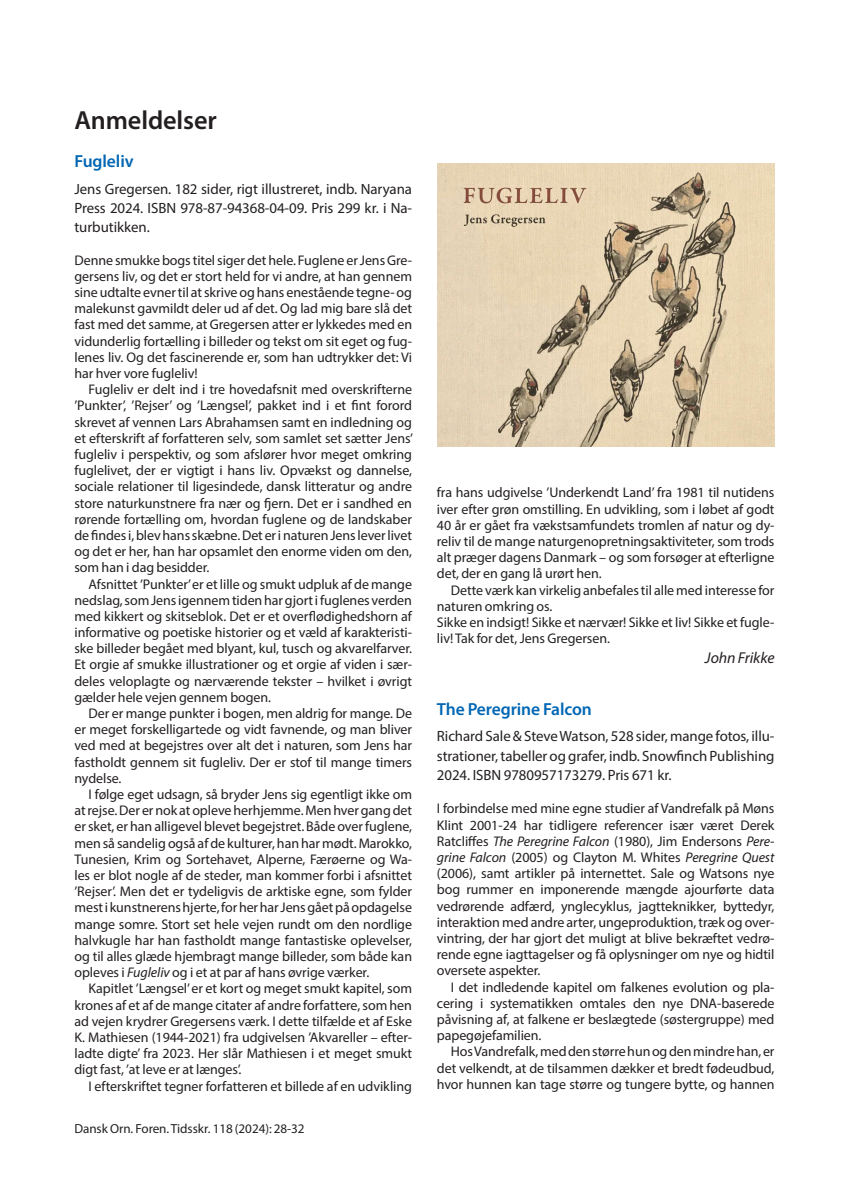
<style>
.page{position:relative;width:844px;height:1191px;background:#fff}
.page>*{position:absolute;margin:0;border:0;box-sizing:border-box;transform-origin:0 0}
.Rubrik_15_17_semibold{font:600 26.25px "Myriad Pro";letter-spacing:-.005em;color:#231f20}
.Mellemrubrik_10_11_semibold{font:600 17.5px "Myriad Pro";letter-spacing:-.005em;color:#0166b3}
.Petit_regular_8_9_25{font:italic 15.75px "Myriad Pro";letter-spacing:-.005em;color:#231f20}
.Mellemrubrik_10_11_semibold-2{font:14.88px/19.2px "Myriad Pro";letter-spacing:-.005em;color:#231f20;text-align:justify}
.Petit_reg_m_indryk{font:14px/16.1px "Myriad Pro";letter-spacing:-.005em;color:#231f20;text-align:justify}
.Petit_regular_8_9_25-2{font:14px/16.1px "Myriad Pro";letter-spacing:-.005em;color:#231f20;text-align:justify}
.Bund_7_5{font:13.12px "Myriad Pro";letter-spacing:-.005em;color:#231f20}
.s1{font-style:italic}
</style>
<div class="page">
<img style="left:437px;top:164px;width:337px;height:282px">
<p class="Rubrik_15_17_semibold" style="left:74px;top:103px;width:144px">Anmeldelser</p>
<p class="Mellemrubrik_10_11_semibold" style="left:74px;top:150px;width:61px">Fugleliv</p>
<p class="Mellemrubrik_10_11_semibold-2" style="left:74px;top:179px;width:339px">Jens Gregersen. 182 sider, rigt illustreret, indb. Naryana Press 2024. ISBN 978-87-94368-04-09. Pris 299 kr. i Na&shy;turbutikken.</p>
<p class="Petit_regular_8_9_25-2" style="left:74px;top:252px;width:339px">Denne smukke bogs titel siger det hele. Fuglene er Jens Gre&shy;gersens liv, og det er stort held for vi andre, at han gennem sine udtalte evner til at skrive og hans enestående tegne- og malekunst gavmildt deler ud af det. Og lad mig bare slå det fast med det samme, at Gregersen atter er lykkedes med en vidunderlig fortælling i billeder og tekst om sit eget og fug&shy;lenes liv. Og det fascinerende er, som han udtrykker det: Vi har hver vore fugleliv!</p>
<p class="Petit_reg_m_indryk" style="left:74px;top:381px;width:340px;text-indent:14px">Fugleliv er delt ind i tre hovedafsnit med overskrifterne ’Punkter’, ’Rejser’ og ’Længsel’, pakket ind i et fint forord skrevet af vennen Lars Abrahamsen samt en indledning og et efterskrift af forfatteren selv, som samlet set sætter Jens’ fugleliv i perspektiv, og som afslører hvor meget omkring fuglelivet, der er vigtigt i hans liv. Opvækst og dannelse, sociale relationer til ligesindede, dansk litteratur og andre store naturkunstnere fra nær og fjern. Det er i sandhed en rørende fortælling om, hvordan fuglene og de landskaber de findes i, blev hans skæbne. Det er i naturen Jens lever livet og det er her, han har opsamlet den enorme viden om den, som han i dag besidder.</p>
<p class="Petit_reg_m_indryk" style="left:74px;top:575px;width:339px;text-indent:14px">Afsnittet ’Punkter’ er et lille og smukt udpluk af de mange nedslag, som Jens igennem tiden har gjort i fuglenes verden med kikkert og skitseblok. Det er et overflødighedshorn af informative og poetiske historier og et væld af karakteristi&shy;ske billeder begået med blyant, kul, tusch og akvarelfarver.<br>Et orgie af smukke illustrationer og et orgie af viden i sær&shy;deles veloplagte og nærværende tekster – hvilket i øvrigt gælder hele vejen gennem bogen.</p>
<p class="Petit_reg_m_indryk" style="left:74px;top:705px;width:339px;text-indent:14px">Der er mange punkter i bogen, men aldrig for mange. De er meget forskelligartede og vidt favnende, og man bliver ved med at begejstres over alt det i naturen, som Jens har fastholdt gennem sit fugleliv. Der er stof til mange timers nydelse.</p>
<p class="Petit_reg_m_indryk" style="left:74px;top:786px;width:339px;text-indent:14px">I følge eget udsagn, så bryder Jens sig egentligt ikke om at rejse. Der er nok at opleve herhjemme. Men hver gang det er sket, er han alligevel blevet begejstret. Både over fuglene, men så sandelig også af de kulturer, han har mødt. Marokko, Tunesien, Krim og Sortehavet, Alperne, Færøerne og Wa&shy;les er blot nogle af de steder, man kommer forbi i afsnittet ’Rejser’. Men det er tydeligvis de arktiske egne, som fylder mest i kunstnerens hjerte, for her har Jens gået på opdagelse mange somre. Stort set hele vejen rundt om den nordlige halvkugle har han fastholdt mange fantastiske oplevelser, og til alles glæde hjembragt mange billeder, som både kan opleves i <span class="s1">Fugleliv</span> og i et at par af hans øvrige værker.</p>
<p class="Petit_reg_m_indryk" style="left:74px;top:980px;width:339px;text-indent:14px">Kapitlet ’Længsel’ er et kort og meget smukt kapitel, som krones af et af de mange citater af andre forfattere, som hen ad vejen krydrer Gregersens værk. I dette tilfælde et af Eske K. Mathiesen (1944-2021) fra udgivelsen ’Akvareller – efter&shy;ladte digte’ fra 2023. Her slår Mathiesen i et meget smukt digt fast, ’at leve er at længes’.</p>
<p class="Petit_reg_m_indryk" style="left:88px;top:1077px;width:325px">I efterskriftet tegner forfatteren et billede af en udvikling</p>
<p class="Bund_7_5" style="left:74px;top:1120px;width:232px">Dansk Orn. Foren. Tidsskr. 118 (2024): 28-32</p>
<p class="Petit_reg_m_indryk" style="left:437px;top:484px;width:339px">fra hans udgivelse ’Underkendt Land’ fra 1981 til nutidens iver efter grøn omstilling. En udvikling, som i løbet af godt 40 år er gået fra vækstsamfundets tromlen af natur og dy&shy;reliv til de mange naturgenopretningsaktiviteter, som trods alt præger dagens Danmark – og som forsøger at efterligne det, der en gang lå urørt hen.</p>
<p class="Petit_reg_m_indryk" style="left:437px;top:581px;width:339px;text-indent:14px">Dette værk kan virkelig anbefales til alle med interesse for naturen omkring os.</p>
<p class="Petit_regular_8_9_25-2" style="left:437px;top:614px;width:339px">Sikke en indsigt! Sikke et nærvær! Sikke et liv! Sikke et fugle&shy;liv! Tak for det, Jens Gregersen.</p>
<p class="Petit_regular_8_9_25" style="left:704px;top:648px;width:71px">John Frikke</p>
<p class="Mellemrubrik_10_11_semibold" style="left:437px;top:698px;width:156px">The Peregrine Falcon</p>
<p class="Mellemrubrik_10_11_semibold-2" style="left:437px;top:726px;width:339px">Richard Sale &amp; Steve Watson, 528 sider, mange fotos, illu&shy;strationer, tabeller og grafer, indb. Snowfinch Publishing 2024. ISBN 9780957173279. Pris 671 kr.</p>
<p class="Petit_regular_8_9_25-2" style="left:437px;top:800px;width:339px">I forbindelse med mine egne studier af Vandrefalk på Møns Klint 2001-24 har tidligere referencer især været Derek Ratcliffes <span class="s1">The Peregrine Falcon</span> (1980), Jim Endersons <span class="s1">Pere&shy;grine Falcon</span> (2005) og Clayton M. Whites <span class="s1">Peregrine Quest </span>(2006), samt artikler på internettet. Sale og Watsons nye bog rummer en imponerende mængde ajourførte data vedrørende adfærd, ynglecyklus, jagtteknikker, byttedyr, interaktion med andre arter, ungeproduktion, træk og over&shy;vintring, der har gjort det muligt at blive bekræftet vedrø&shy;rende egne iagttagelser og få oplysninger om nye og hidtil oversete aspekter.</p>
<p class="Petit_reg_m_indryk" style="left:437px;top:978px;width:339px;text-indent:14px">I det indledende kapitel om falkenes evolution og pla&shy;cering i systematikken omtales den nye DNA-baserede påvisning af, at falkene er beslægtede (søstergruppe) med papegøjefamilien.</p>
<p class="Petit_reg_m_indryk" style="left:437px;top:1043px;width:339px;text-indent:14px">Hos Vandrefalk, med den større hun og den mindre han, er det velkendt, at de tilsammen dækker et bredt fødeudbud, hvor hunnen kan tage større og tungere bytte, og hannen</p>
</div>
